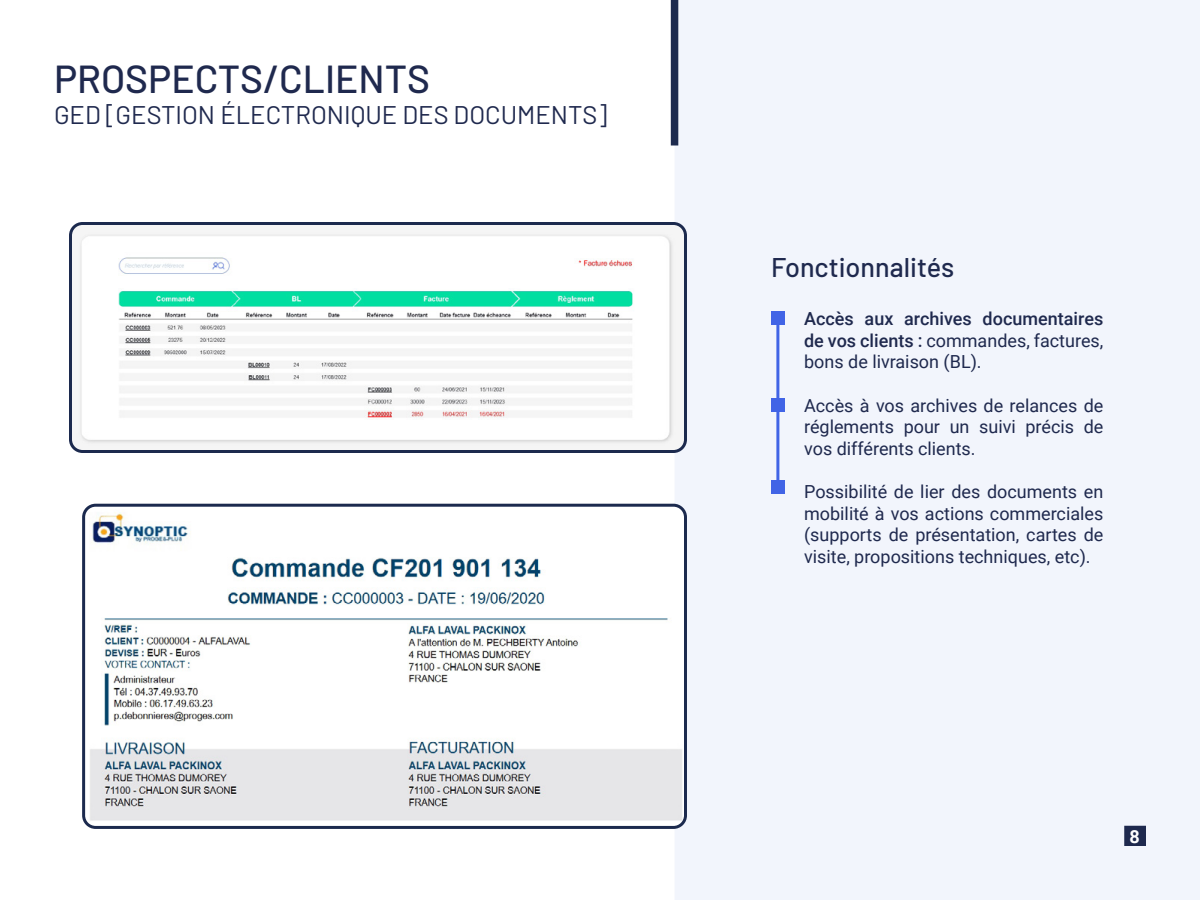
<style>
.page{position:relative;width:1200px;height:900px;background:#fff}
.page>*{position:absolute;margin:0;border:0;box-sizing:border-box;transform-origin:0 0}
.t1{font:500 39px "Barlow";color:#1f294e}
.t2{font:500 27px "Barlow";color:#1f294e}
.t3{font:25.5px "Barlow";color:#1f294e}
.t4{font:18px/21.6px "Roboto";color:#1f294e;text-align:justify}
.t5{font:500 18px/21.6px "Roboto";color:#1f294e;text-align:justify}
.t6{font:700 18px "Roboto";color:#fff}
.s1{font-weight:400}
</style>
<div class="page">
<div style="left:675px;top:1px;width:524px;height:898px;background:#f2f5fc"></div>
<div style="left:1124px;top:826px;width:22px;height:20px;background:#1e294e"></div>
<img style="left:73px;top:226px;width:610px;height:223px">
<div style="left:69px;top:222px;width:618px;height:231px;border:3px solid #1c2a4e;border-radius:12px"></div>
<img style="left:86px;top:506px;width:598px;height:319px">
<div style="left:82px;top:504px;width:605px;height:325px;border:3px solid #1c2a4e;border-radius:12px"></div>
<hr style="left:776px;top:316px;width:3px;height:171px;background:#4164e6">
<div style="left:771px;top:312px;width:14px;height:13px;background:#4164e6"></div>
<div style="left:771px;top:398px;width:14px;height:13px;background:#4164e6"></div>
<div style="left:772px;top:480px;width:13px;height:14px;background:#4164e6"></div>
<div style="left:671px;top:0;width:7px;height:146px;background:#1c2a4e"></div>
<h1 class="t1" style="left:54px;top:51px;width:378px">PROSPECTS/CLIENTS</h1>
<h3 class="t3" style="left:54px;top:96px;width:555px">GED [GESTION ÉLECTRONIQUE DES DOCUMENTS]</h3>
<h2 class="t2" style="left:771px;top:247px;width:185px">Fonctionnalités</h2>
<p class="t5" style="left:804px;top:307px;width:301px">Accès aux archives documentaires de vos clients : <span class="s1">commandes, factures, bons de livraison (BL).</span></p>
<p class="t4" style="left:804px;top:394px;width:301px">Accès à vos archives de relances de réglements pour un suivi précis de vos différents clients.</p>
<p class="t4" style="left:804px;top:480px;width:301px">Possibilité de lier des documents en mobilité à vos actions commerciales (supports de présentation, cartes de visite, propositions techniques, etc).</p>
<p class="t6" style="left:1130px;top:824px;width:12px">8</p>
</div>
